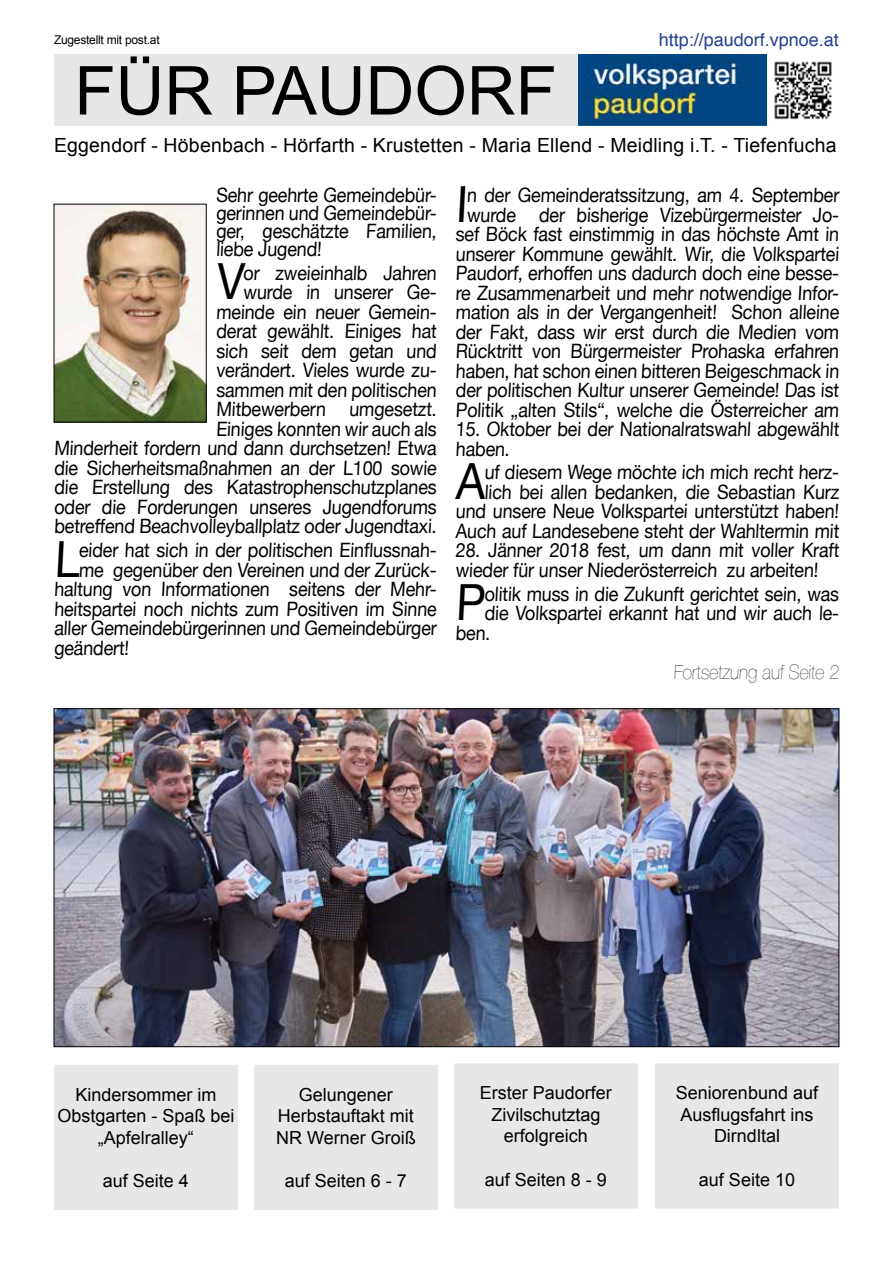
<style>
.page{position:relative;width:893px;height:1263px;background:#fff}
.page>*{position:absolute;margin:0;border:0;box-sizing:border-box;transform-origin:0 0}
.t1{font:67.5px "Arial";color:#000}
.t2{font:49.8px "Helvetica Neue";color:#000;scale:.91 1}
.t3{font:19.8px/19.5px "Helvetica Neue";color:#000;text-align:right;scale:.91 1}
.t4{font:200 19.8px "Helvetica Neue";color:#000;scale:.91 1}
.t5{font:19.5px "Arial";letter-spacing:.01em;color:#000}
.t6{font:18px/21.6px "Arial";color:#000;text-align:center}
.t7{font:18px "Helvetica";color:#25408f}
.t8{font:12px "Arial";letter-spacing:-.02em;color:#000}
</style>
<div class="page">
<img style="left:578px;top:54px;width:189px;height:71px">
<div style="left:54px;top:54px;width:523px;height:72px;background:#e6e7e8"></div>
<div style="left:55px;top:1065px;width:182px;height:144px;background:#e6e7e8"></div>
<div style="left:54px;top:1065px;width:184px;height:145px;border:2px solid #e6e7e8"></div>
<div style="left:255px;top:1065px;width:182px;height:144px;background:#e6e7e8"></div>
<div style="left:254px;top:1065px;width:184px;height:145px;border:2px solid #e6e7e8"></div>
<img style="left:56px;top:206px;width:148px;height:214px">
<img style="left:56px;top:710px;width:781px;height:335px">
<img style="left:774px;top:61px;width:58px;height:59px">
<div style="left:455px;top:1064px;width:182px;height:144px;background:#e6e7e8"></div>
<div style="left:454px;top:1063px;width:184px;height:145px;border:2px solid #e6e7e8"></div>
<div style="left:656px;top:1064px;width:182px;height:144px;background:#e6e7e8"></div>
<div style="left:655px;top:1063px;width:184px;height:145px;border:2px solid #e6e7e8"></div>
<p class="t8" style="left:54px;top:32px;width:107px">Zugestellt mit post.at</p>
<p class="t7" style="left:659px;top:26px;width:182px">http://paudorf.vpnoe.at</p>
<h1 class="t1" style="left:74px;top:47px;width:484px">FÜR PAUDORF</h1>
<p class="t5" style="left:54px;top:132px;width:784px">Eggendorf - Höbenbach - Hörfarth - Krustetten - Maria Ellend - Meidling i.T. - Tiefenfucha</p>
<p class="t3" style="left:216px;top:187px;width:246px;line-height:18px;text-align:justify">Sehr geehrte Gemeindebür&shy;gerinnen und Gemeindebür&shy;ger, geschätzte Familien, liebe Jugend!</p>
<h2 class="t2" style="left:216px;top:246px;width:36px">V</h2>
<p class="t3" style="left:54px;top:264px;width:424px">or zweieinhalb Jahren<br>wurde in unserer Ge-<br>meinde ein neuer Gemein-<br>derat gewählt. Einiges hat<br>sich seit dem getan und<br>verändert. Vieles wurde zu-<br>sammen mit den politischen<br>Mitbewerbern umgesetzt.<br>Einiges konnten wir auch als<br>Minderheit fordern und dann durchsetzen! Etwa die Sicherheitsmaßnahmen an der L100 sowie die Erstellung des Katastrophenschutzplanes oder die Forderungen unseres Jugendforums betreffend Beachvolleyballplatz oder Jugendtaxi.</p>
<h2 class="t2" style="left:54px;top:523px;width:34px">L</h2>
<p class="t3" style="left:79px;top:541px;width:396px">eider hat sich in der politischen Einflussnah-</p>
<p class="t3" style="left:79px;top:561px;width:396px">me gegenüber den Vereinen und der Zurück-</p>
<p class="t3" style="left:54px;top:580px;width:424px">haltung von Informationen seitens der Mehr-</p>
<p class="t3" style="left:54px;top:600px;width:424px">heitspartei noch nichts zum Positiven im Sinne</p>
<p class="t3" style="left:54px;top:619px;width:424px">aller Gemeindebürgerinnen und Gemeindebürger</p>
<p class="t3" style="left:54px;top:639px;width:86px">geändert!</p>
<h2 class="t2" style="left:455px;top:168px;width:19px">I</h2>
<p class="t3" style="left:455px;top:186px;width:425px;text-align:center">n der Gemeinderatssitzung, am 4. September wurde der bisherige Vizebürgermeister Jo&shy;sef Böck fast einstimmig in das höchste Amt in unserer Kommune gewählt. Wir, die Volkspartei Paudorf, erhoffen uns dadurch doch eine besse&shy;re Zusammenarbeit und mehr notwendige Infor&shy;mation als in der Vergangenheit! Schon alleine der Fakt, dass wir erst durch die Medien vom Rücktritt von Bürgermeister Prohaska erfahren haben, hat schon einen bitteren Beigeschmack in der politischen Kultur unserer Gemeinde! Das ist Politik „alten Stils“, welche die Österreicher am</p>
<p class="t3" style="left:455px;top:420px;width:425px;text-align:left">15. Oktober bei der Nationalratswahl abgewählt haben.</p>
<h2 class="t2" style="left:455px;top:445px;width:38px">A</h2>
<p class="t3" style="left:455px;top:464px;width:425px">uf diesem Wege möchte ich mich recht herz&shy;lich bei allen bedanken, die Sebastian Kurz und unsere Neue Volkspartei unterstützt haben!<br>Auch auf Landesebene steht der Wahltermin mit</p>
<p class="t3" style="left:455px;top:542px;width:425px;text-align:left">28. Jänner 2018 fest, um dann mit voller Kraft wieder für unser Niederösterreich zu arbeiten!</p>
<h2 class="t2" style="left:455px;top:566px;width:38px">P</h2>
<p class="t3" style="left:484px;top:585px;width:393px">olitik muss in die Zukunft gerichtet sein, was</p>
<p class="t3" style="left:484px;top:604px;width:393px">die Volkspartei erkannt hat und wir auch le-</p>
<p class="t3" style="left:455px;top:624px;width:42px">ben.</p>
<p class="t4" style="left:674px;top:657px;width:185px">Fortsetzung auf Seite 2</p>
<p class="t6" style="left:57px;top:1084px;width:179px">Kindersommer im<br>Obstgarten - Spaß bei „Apfelralley“</p>
<p class="t6" style="left:103px;top:1170px;width:88px">auf Seite 4</p>
<p class="t6" style="left:276px;top:1084px;width:141px">Gelungener<br>Herbstauftakt mit<br>NR Werner Groiß</p>
<p class="t6" style="left:285px;top:1170px;width:124px">auf Seiten 6 - 7</p>
<p class="t6" style="left:480px;top:1082px;width:134px">Erster Paudorfer<br>Zivilschutztag erfolgreich</p>
<p class="t6" style="left:485px;top:1169px;width:124px">auf Seiten 8 - 9</p>
<p class="t6" style="left:676px;top:1082px;width:144px">Seniorenbund auf<br>Ausflugsfahrt ins<br>Dirndltal</p>
<p class="t6" style="left:699px;top:1169px;width:98px">auf Seite 10</p>
</div>
